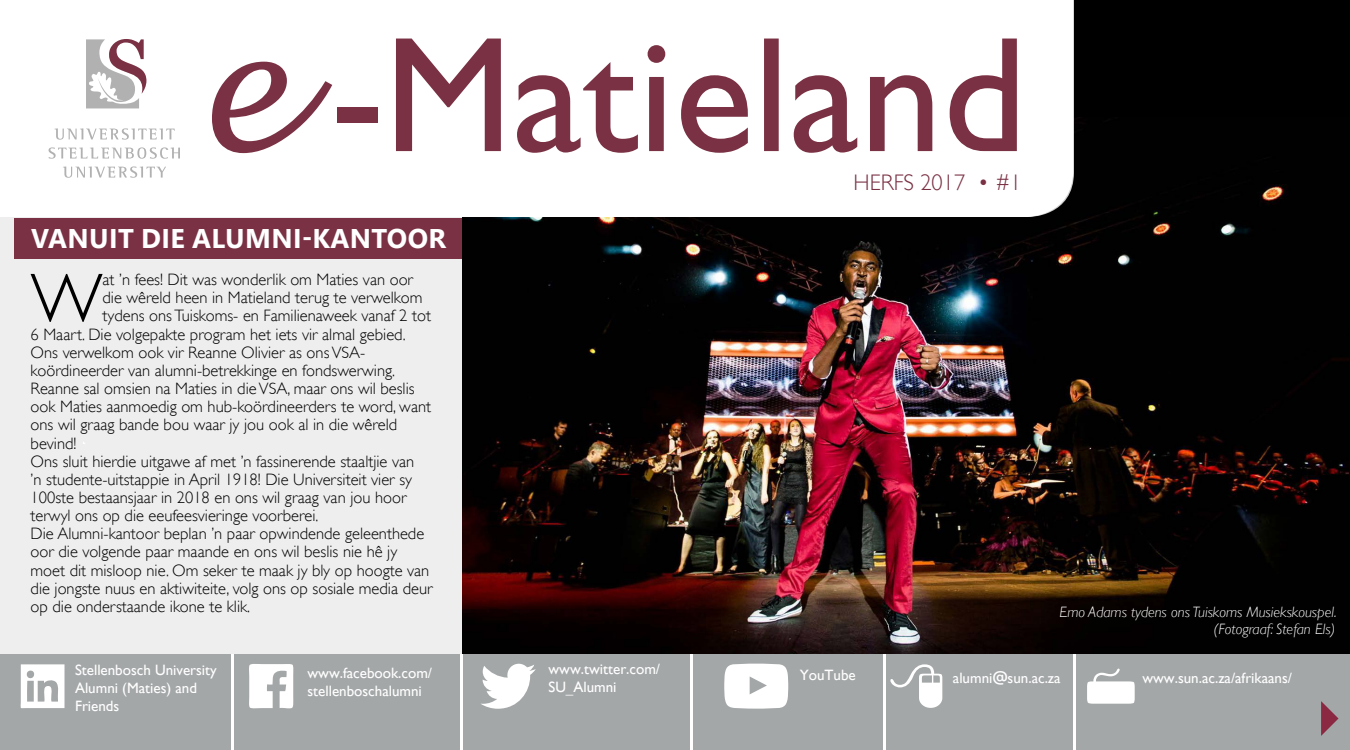
<style>
.page{position:relative;width:1350px;height:750px;background:#fff}
.page>*{position:absolute;margin:0;border:0;box-sizing:border-box;transform-origin:0 0}
.t1{font:165px "Gill Sans";color:#7a3144}
.t2{font:300 69.75px "Gill Sans";color:#000}
.t3{font:700 27px "Segoe UI";letter-spacing:.015em;color:#fff}
.t4{font:300 22.5px "Gill Sans";color:#7a3144}
.t5{font:300 16.5px "Gill Sans";color:#000}
.t6{font:15px/18px "Gill Sans";color:#fff}
.t7{font:italic 300 15px/16.5px "Gill Sans";color:#fff;text-align:right}
.s1{font-family:"Lucida Handwriting";font-style:italic}
</style>
<div class="page">
<div style="left:0;top:217px;width:462px;height:437px;background:#eee"></div>
<div style="left:462px;top:0;width:888px;height:706px;background:#000"></div>
<img style="left:462px;top:184px;width:887px;height:470px">
<div style="left:0;top:654px;width:1350px;height:96px;background:#a4a7a8"></div>
<svg style="left:249px;top:663px;width:45px;height:46px"></svg>
<svg style="left:20px;top:664px;width:45px;height:44px"></svg>
<svg style="left:890px;top:664px;width:52px;height:44px"></svg>
<svg style="left:1087px;top:669px;width:48px;height:35px"></svg>
<div style="left:14px;top:218px;width:448px;height:41px;background:#7a3144"></div>
<svg style="left:460px;top:654px;width:4px;height:96px"></svg>
<hr style="left:690px;top:654px;width:3px;height:96px;background:#fff">
<hr style="left:883px;top:654px;width:3px;height:96px;background:#fff">
<hr style="left:231px;top:654px;width:3px;height:96px;background:#fff">
<hr style="left:1073px;top:654px;width:3px;height:96px;background:#fff">
<svg style="left:724px;top:664px;width:64px;height:45px"></svg>
<svg style="left:480px;top:664px;width:56px;height:45px"></svg>
<svg style="left:1321px;top:701px;width:18px;height:35px"></svg>
<div style="left:48px;top:0;width:1026px;height:217px;background:#fff"></div>
<svg style="left:63px;top:167px;width:103px;height:11px"></svg>
<svg style="left:49px;top:147px;width:131px;height:12px"></svg>
<svg style="left:55px;top:128px;width:120px;height:12px"></svg>
<svg style="left:86px;top:39px;width:61px;height:69px"></svg>
<h1 class="t1" style="left:192px;top:-1px;width:836px"><span class="s1">e</span> -Matieland</h1>
<h3 class="t4" style="left:854px;top:170px;width:169px">HERFS 2017 • #1</h3>
<h3 class="t3" style="left:31px;top:216px;width:417px">VANUIT DIE ALUMNI-KANTOOR</h3>
<h2 class="t2" style="left:31px;top:258px;width:73px">W</h2>
<p class="t5" style="left:103px;top:270px;width:312px">at ’n fees! Dit was wonderlik om Maties van oor</p>
<p class="t5" style="left:103px;top:288px;width:321px">die wêreld heen in Matieland terug te verwelkom</p>
<p class="t5" style="left:103px;top:306px;width:330px">tydens ons Tuiskoms- en Familienaweek vanaf 2 tot</p>
<p class="t5" style="left:31px;top:325px;width:376px">6 Maart. Die volgepakte program het iets vir almal gebied.</p>
<p class="t5" style="left:31px;top:343px;width:336px">Ons verwelkom ook vir Reanne Olivier as ons VSA-</p>
<p class="t5" style="left:31px;top:361px;width:366px">koördineerder van alumni-betrekkinge en fondswerwing.</p>
<p class="t5" style="left:31px;top:379px;width:386px">Reanne sal omsien na Maties in die VSA, maar ons wil beslis</p>
<p class="t5" style="left:31px;top:397px;width:402px">ook Maties aanmoedig om hub-koördineerders te word, want</p>
<p class="t5" style="left:31px;top:415px;width:368px">ons wil graag bande bou waar jy jou ook al in die wêreld</p>
<p class="t5" style="left:31px;top:433px;width:47px">bevind!</p>
<p class="t5" style="left:31px;top:452px;width:385px">Ons sluit hierdie uitgawe af met ’n fassinerende staaltjie van</p>
<p class="t5" style="left:31px;top:470px;width:383px">’n studente-uitstappie in April 1918! Die Universiteit vier sy</p>
<p class="t5" style="left:31px;top:488px;width:377px">100ste bestaansjaar in 2018 en ons wil graag van jou hoor</p>
<p class="t5" style="left:31px;top:506px;width:289px">terwyl ons op die eeufeesvieringe voorberei.</p>
<p class="t5" style="left:31px;top:524px;width:395px">Die Alumni-kantoor beplan ’n paar opwindende geleenthede</p>
<p class="t5" style="left:31px;top:542px;width:368px">oor die volgende paar maande en ons wil beslis nie hê jy</p>
<p class="t5" style="left:31px;top:560px;width:400px">moet dit misloop nie. Om seker te maak jy bly op hoogte van</p>
<p class="t5" style="left:31px;top:579px;width:403px">die jongste nuus en aktiwiteite, volg ons op sosiale media deur</p>
<p class="t5" style="left:31px;top:597px;width:221px">op die onderstaande ikone te klik.</p>
<p class="t7" style="left:1060px;top:604px;width:279px">Emo Adams tydens ons Tuiskoms Musiekskouspel. (Fotograaf: Stefan Els)</p>
<p class="t6" style="left:548px;top:660px;width:113px">www.twitter.com/<br>SU_Alumni</p>
<p class="t6" style="left:75px;top:661px;width:143px">Stellenbosch University<br>Alumni (Maties) and<br>Friends</p>
<p class="t6" style="left:953px;top:669px;width:109px">alumni@sun.ac.za</p>
<p class="t6" style="left:1142px;top:669px;width:151px">www.sun.ac.za/afrikaans/</p>
<p class="t6" style="left:308px;top:664px;width:126px">www.facebook.com/ stellenboschalumni</p>
<p class="t6" style="left:800px;top:666px;width:58px">YouTube</p>
</div>
